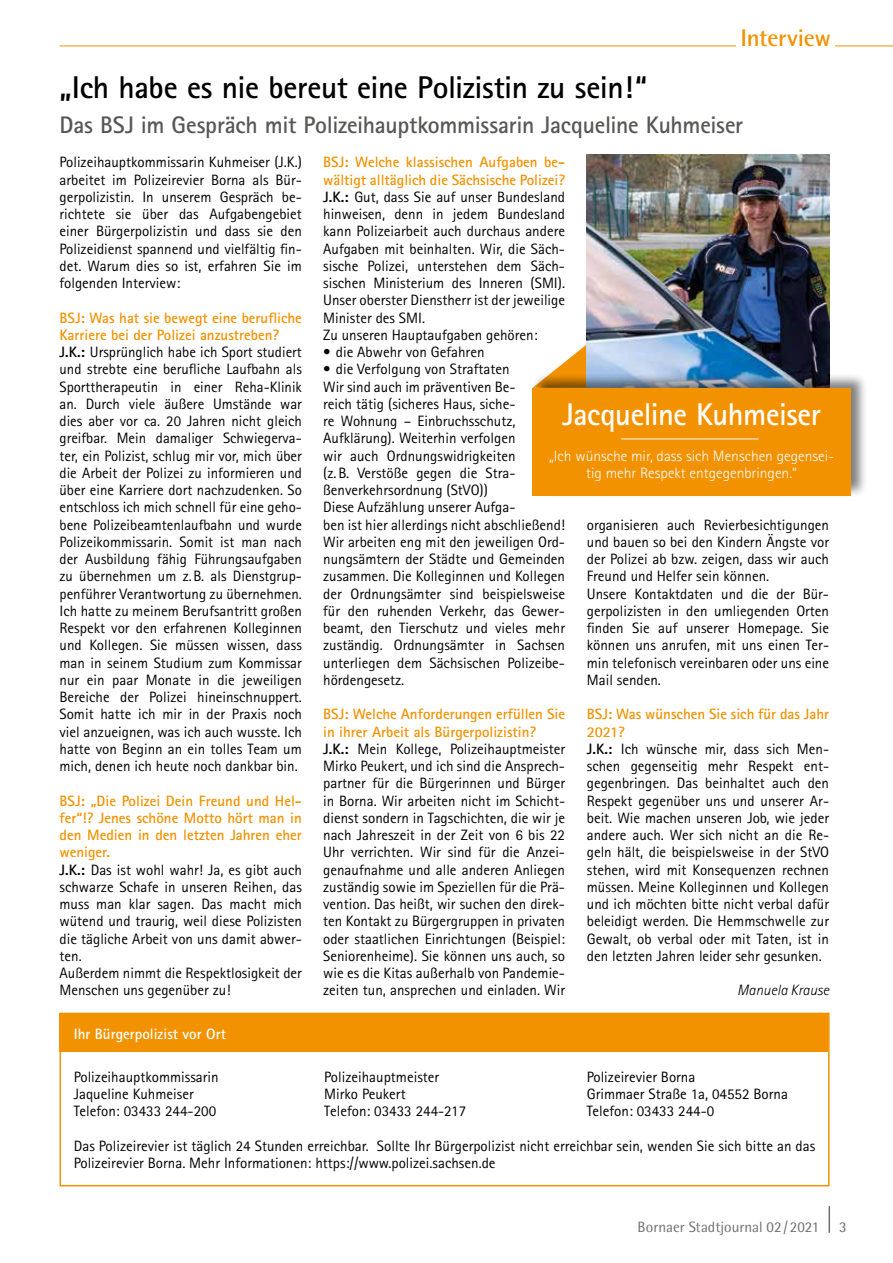
<style>
.page{position:relative;width:893px;height:1263px;background:#fff}
.page>*{position:absolute;margin:0;border:0;box-sizing:border-box;transform-origin:0 0}
.t1{font:700 31.5px "Rotis Sans Serif";letter-spacing:-.015em;color:#000}
.t2{font:700 31.5px "Rotis Sans Serif";letter-spacing:-.015em;color:#fff}
.t3{font:700 24px "Rotis Sans Serif";letter-spacing:-.015em;color:#575756}
.t4{font:700 24px "Rotis Semi Sans";letter-spacing:-.015em;color:#f39200}
.t5{font:15px/17.2px "Rotis Sans Serif";color:#000}
.t6{font:300 15px/17.2px "Rotis Sans Serif";color:#fff;text-align:center}
.t7{font:15px "Rotis Semi Sans";color:#706f6f}
.t8{font:700 15px "Rotis Sans Serif";color:#fff}
.t9{font:italic 300 15px "Rotis Sans Serif";color:#000}
.s1{font-weight:700;color:#f39200}
.s2{font-weight:700}
</style>
<div class="page">
<svg style="left:829px;top:1206px;width:1px;height:27px"></svg>
<hr style="left:60px;top:46px;width:833px;height:1px;background:#f39200">
<div style="left:736px;top:28px;width:99px;height:23px;background:#fff"></div>
<svg style="left:551px;top:344px;width:36px;height:29px"></svg>
<img style="left:587px;top:154px;width:242px;height:219px">
<div style="left:532px;top:373px;width:336px;height:126px;background:#000;opacity:.5"></div>
<div style="left:532px;top:388px;width:319px;height:107px;background:#f39200"></div>
<hr style="left:621px;top:438px;width:138px;height:1px;background:#fff">
<div style="left:60px;top:1013px;width:768px;height:38px;background:#f39200"></div>
<div style="left:60px;top:1013px;width:770px;height:173px;border:2px solid #f39200"></div>
<h2 class="t4" style="left:740px;top:23px;width:92px">Interview</h2>
<h1 class="t1" style="left:60px;top:68px;width:589px">„Ich habe es nie bereut eine Polizistin zu sein!“</h1>
<h2 class="t3" style="left:60px;top:109px;width:685px">Das BSJ im Gespräch mit Polizeihauptkommissarin Jacqueline Kuhmeiser</h2>
<p class="t5" style="left:60px;top:153px;width:244px;text-align:justify">Polizeihauptkommissarin Kuhmeiser (J.K.) arbeitet im Polizeirevier Borna als Bür&shy;gerpolizistin. In unserem Gespräch be&shy;richtete sie über das Aufgabengebiet einer Bürgerpolizistin und dass sie den Polizeidienst spannend und vielfältig fin&shy;det. Warum dies so ist, erfahren Sie im folgenden Interview:</p>
<p class="t5" style="left:60px;top:309px;width:244px"><span class="s1">BSJ: Was hat sie bewegt eine berufliche Karriere bei der Polizei anzustreben?<br></span><span class="s2">J.K.:</span> Ursprünglich habe ich Sport studiert und strebte eine berufliche Laufbahn als Sporttherapeutin in einer Reha-Klinik an. Durch viele äußere Umstände war dies aber vor ca. 20 Jahren nicht gleich greifbar. Mein damaliger Schwiegerva&shy;ter, ein Polizist, schlug mir vor, mich über die Arbeit der Polizei zu informieren und über eine Karriere dort nachzudenken. So entschloss ich mich schnell für eine geho&shy;bene Polizeibeamtenlaufbahn und wurde Polizeikommissarin. Somit ist man nach der Ausbildung fähig Führungsaufgaben zu übernehmen um z.B. als Dienstgrup&shy;penführer Verantwortung zu übernehmen.<br>Ich hatte zu meinem Berufsantritt großen Respekt vor den erfahrenen Kolleginnen und Kollegen. Sie müssen wissen, dass man in seinem Studium zum Kommissar nur ein paar Monate in die jeweiligen Bereiche der Polizei hineinschnuppert.<br>Somit hatte ich mir in der Praxis noch viel anzueignen, was ich auch wusste. Ich hatte von Beginn an ein tolles Team um mich, denen ich heute noch dankbar bin.</p>
<p class="t5" style="left:60px;top:792px;width:244px"><span class="s1">BSJ: „Die Polizei Dein Freund und Hel&shy;fer“!? Jenes schöne Motto hört man in den Medien in den letzten Jahren eher weniger.<br></span><span class="s2">J.K.:</span> Das ist wohl wahr! Ja, es gibt auch schwarze Schafe in unseren Reihen, das muss man klar sagen. Das macht mich wütend und traurig, weil diese Polizisten die tägliche Arbeit von uns damit abwer&shy;ten.<br>Außerdem nimmt die Respektlosigkeit der<br>Menschen uns gegenüber zu!</p>
<p class="t5" style="left:323px;top:153px;width:243px"><span class="s1">BSJ: Welche klassischen Aufgaben be&shy;wältigt alltäglich die Sächsische Polizei?<br></span><span class="s2">J.K.:</span> Gut, dass Sie auf unser Bundesland hinweisen, denn in jedem Bundesland kann Polizeiarbeit auch durchaus andere Aufgaben mit beinhalten. Wir, die Säch&shy;sische Polizei, unterstehen dem Säch&shy;sischen Ministerium des Inneren (SMI).<br>Unser oberster Dienstherr ist der jeweilige Minister des SMI.<br>Zu unseren Hauptaufgaben gehören:</p>
<p class="t5" style="left:323px;top:343px;width:163px">• die Abwehr von Gefahren</p>
<p class="t5" style="left:323px;top:360px;width:243px">• die Verfolgung von Straftaten<br>Wir sind auch im präventiven Be-<br>reich tätig (sicheres Haus, siche-<br>re Wohnung – Einbruchsschutz, Aufklärung). Weiterhin verfolgen<br>wir auch Ordnungswidrigkeiten<br>(z.B. Verstöße gegen die Stra&shy;ßenverkehrsordnung (StVO))<br>Diese Aufzählung unserer Aufga-<br>ben ist hier allerdings nicht abschließend!<br>Wir arbeiten eng mit den jeweiligen Ord&shy;nungsämtern der Städte und Gemeinden zusammen. Die Kolleginnen und Kollegen der Ordnungsämter sind beispielsweise für den ruhenden Verkehr, das Gewer&shy;beamt, den Tierschutz und vieles mehr zuständig. Ordnungsämter in Sachsen unterliegen dem Sächsischen Polizeibe&shy;hördengesetz.</p>
<p class="t5" style="left:323px;top:705px;width:243px"><span class="s1">BSJ: Welche Anforderungen erfüllen Sie in ihrer Arbeit als Bürgerpolizistin?<br></span><span class="s2">J.K.:</span> Mein Kollege, Polizeihauptmeister Mirko Peukert, und ich sind die Ansprech&shy;partner für die Bürgerinnen und Bürger in Borna. Wir arbeiten nicht im Schicht&shy;dienst sondern in Tagschichten, die wir je nach Jahreszeit in der Zeit von 6 bis 22<br>Uhr verrichten. Wir sind für die Anzei&shy;genaufnahme und alle anderen Anliegen zuständig sowie im Speziellen für die Prä&shy;vention. Das heißt, wir suchen den direk&shy;ten Kontakt zu Bürgergruppen in privaten oder staatlichen Einrichtungen (Beispiel:<br>Seniorenheime). Sie können uns auch, so wie es die Kitas außerhalb von Pandemie&shy;zeiten tun, ansprechen und einladen. Wir</p>
<h1 class="t2" style="left:562px;top:395px;width:260px">Jacqueline Kuhmeiser</h1>
<p class="t6" style="left:549px;top:447px;width:287px">„Ich wünsche mir, dass sich Menschen gegensei&shy;tig mehr Respekt entgegenbringen.“</p>
<p class="t5" style="left:587px;top:516px;width:244px">organisieren auch Revierbesichtigungen und bauen so bei den Kindern Ängste vor der Polizei ab bzw. zeigen, dass wir auch Freund und Helfer sein können.<br>Unsere Kontaktdaten und die der Bür&shy;gerpolizisten in den umliegenden Orten finden Sie auf unserer Homepage. Sie können uns anrufen, mit uns einen Ter&shy;min telefonisch vereinbaren oder uns eine Mail senden.</p>
<p class="t5" style="left:587px;top:705px;width:244px"><span class="s1">BSJ: Was wünschen Sie sich für das Jahr 2021?<br></span><span class="s2">J.K.:</span> Ich wünsche mir, dass sich Men&shy;schen gegenseitig mehr Respekt ent&shy;gegenbringen. Das beinhaltet auch den Respekt gegenüber uns und unserer Ar&shy;beit. Wie machen unseren Job, wie jeder andere auch. Wer sich nicht an die Re&shy;geln hält, die beispielsweise in der StVO stehen, wird mit Konsequenzen rechnen müssen. Meine Kolleginnen und Kollegen und ich möchten bitte nicht verbal dafür beleidigt werden. Die Hemmschwelle zur Gewalt, ob verbal oder mit Taten, ist in den letzten Jahren leider sehr gesunken.</p>
<p class="t9" style="left:737px;top:982px;width:93px">Manuela Krause</p>
<p class="t8" style="left:74px;top:1024px;width:154px">Ihr Bürgerpolizist vor Ort</p>
<p class="t5" style="left:74px;top:1068px;width:146px">Polizeihauptkommissarin</p>
<p class="t5" style="left:324px;top:1068px;width:116px">Polizeihauptmeister</p>
<p class="t5" style="left:587px;top:1068px;width:110px">Polizeirevier Borna</p>
<p class="t5" style="left:74px;top:1085px;width:121px">Jaqueline Kuhmeiser</p>
<p class="t5" style="left:324px;top:1085px;width:83px">Mirko Peukert</p>
<p class="t5" style="left:587px;top:1085px;width:203px">Grimmaer Straße 1a, 04552 Borna</p>
<p class="t5" style="left:74px;top:1102px;width:144px">Telefon: 03433 244-200</p>
<p class="t5" style="left:324px;top:1102px;width:143px">Telefon: 03433 244-217</p>
<p class="t5" style="left:587px;top:1102px;width:129px">Telefon: 03433 244-0</p>
<p class="t5" style="left:74px;top:1137px;width:743px">Das Polizeirevier ist täglich 24 Stunden erreichbar. Sollte Ihr Bürgerpolizist nicht erreichbar sein, wenden Sie sich bitte an das<br>Polizeirevier Borna. Mehr Informationen: https://www.polizei.sachsen.de</p>
<p class="t7" style="left:638px;top:1218px;width:183px">Bornaer Stadtjournal 02/2021</p>
<p class="t7" style="left:839px;top:1218px;width:9px">3</p>
</div>
